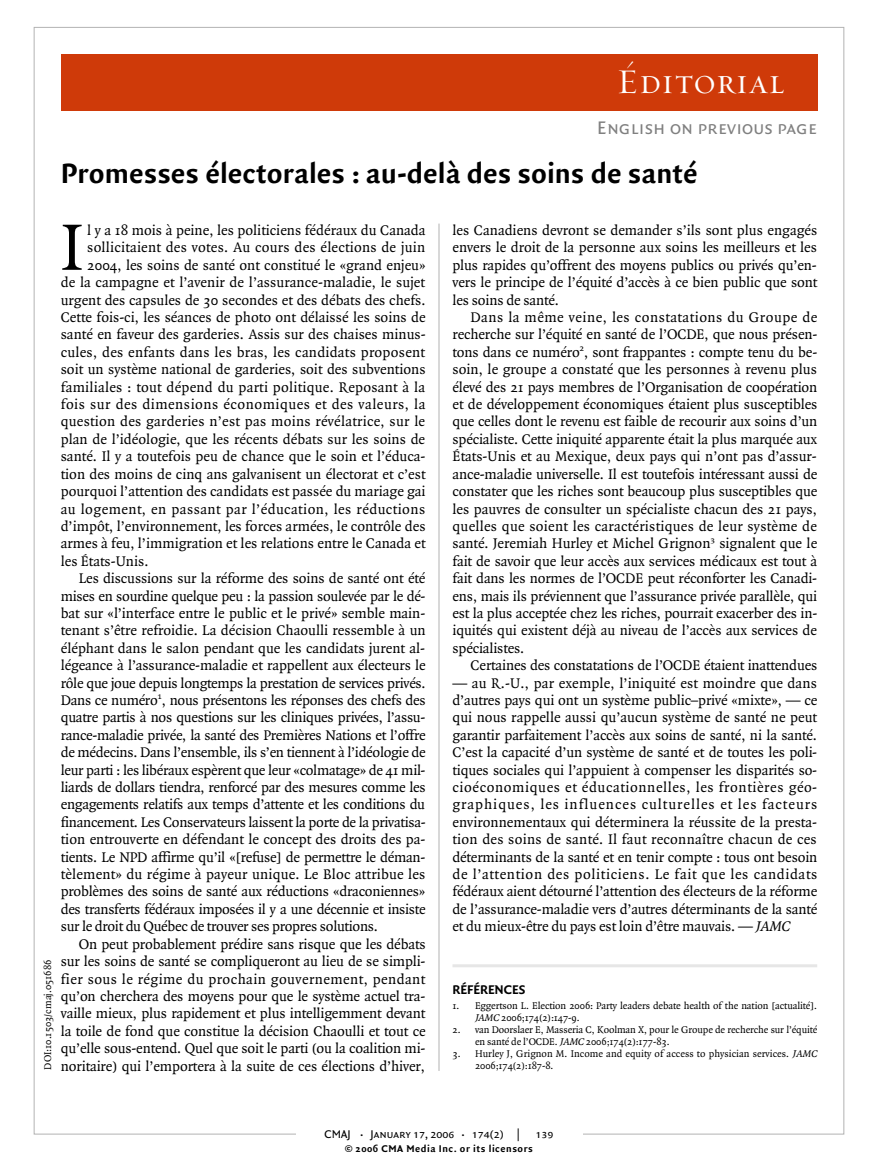
<style>
.page{position:relative;width:878px;height:1175px;background:#fff}
.page>*{position:absolute;margin:0;border:0;box-sizing:border-box;transform-origin:0 0}
.t1{font:70.35px "Quadraat";color:#000}
.t2{font:35.25px "Requiem Display HTF Small Caps";letter-spacing:.025em;color:#fff}
.t3{font:700 30px "Quadraat Sans";color:#000}
.t4{font:19.5px "Quadraat Sans Caps";letter-spacing:.01em;color:#808080}
.t5{font:15px/17.4px "Quadraat";letter-spacing:-.005em;color:#000;text-align:justify}
.t6{font:15px "Quadraat";letter-spacing:.015em;color:#000}
.t7{font:15px "Quadraat";letter-spacing:.03em;color:#000}
.t8{font:15px "Quadraat";letter-spacing:.035em;color:#000}
.t9{font:700 13.5px "Quadraat Sans";letter-spacing:-.01em;color:#000}
.t10{font:12px "Quadraat Sans Caps";color:#000}
.t11{font:10.5px/12px "Quadraat";letter-spacing:-.01em;color:#000}
.t12{font:700 10.5px "Quadraat Sans";letter-spacing:.05em;color:#000}
.s1{font-style:italic}
.s2{font-size:9px}
</style>
<div class="page">
<hr style="left:452px;top:964px;width:365px;height:3px;background:#e6e6e6">
<div style="left:61px;top:54px;width:756px;height:56px;background:#cf3a09"></div>
<hr style="left:438px;top:224px;width:1px;height:846px;background:#b3b3b3">
<h2 class="t2" style="left:617px;top:60px;width:169px">Éditorial</h2>
<h3 class="t4" style="left:597px;top:117px;width:221px">English on previous page</h3>
<h3 class="t3" style="left:61px;top:156px;width:638px">Promesses électorales : au-delà des soins de santé</h3>
<h1 class="t1" style="left:61px;top:215px;width:24px">I</h1>
<p class="t5" style="left:87px;top:222px;width:340px">l y a 18 mois à peine, les politiciens fédéraux du Canada</p>
<p class="t6" style="left:87px;top:241px;width:339px">sollicitaient des votes. Au cours des élections de juin</p>
<p class="t5" style="left:87px;top:257px;width:340px">2004, les soins de santé ont constitué le «grand enjeu»</p>
<p class="t5" style="left:61px;top:274px;width:366px">de la campagne et l’avenir de l’assurance-maladie, le sujet</p>
<p class="t5" style="left:61px;top:291px;width:366px">urgent des capsules de 30 secondes et des débats des chefs.</p>
<p class="t5" style="left:61px;top:309px;width:366px">Cette fois-ci, les séances de photo ont délaissé les soins de</p>
<p class="t5" style="left:61px;top:326px;width:366px">santé en faveur des garderies. Assis sur des chaises minus-</p>
<p class="t6" style="left:61px;top:345px;width:366px">cules, des enfants dans les bras, les candidats proposent</p>
<p class="t5" style="left:61px;top:361px;width:366px">soit un système national de garderies, soit des subventions</p>
<p class="t6" style="left:61px;top:380px;width:366px">familiales : tout dépend du parti politique. Reposant à la</p>
<p class="t8" style="left:61px;top:397px;width:366px">fois sur des dimensions économiques et des valeurs, la</p>
<p class="t6" style="left:61px;top:415px;width:366px">question des garderies n’est pas moins révélatrice, sur le</p>
<p class="t5" style="left:61px;top:431px;width:366px">plan de l’idéologie, que les récents débats sur les soins de</p>
<p class="t5" style="left:61px;top:448px;width:366px">santé. Il y a toutefois peu de chance que le soin et l’éduca-</p>
<p class="t5" style="left:61px;top:465px;width:366px">tion des moins de cinq ans galvanisent un électorat et c’est</p>
<p class="t5" style="left:61px;top:483px;width:366px">pourquoi l’attention des candidats est passée du mariage gai</p>
<p class="t7" style="left:61px;top:502px;width:366px">au logement, en passant par l’éducation, les réductions</p>
<p class="t5" style="left:61px;top:518px;width:366px">d’impôt, l’environnement, les forces armées, le contrôle des</p>
<p class="t5" style="left:61px;top:535px;width:366px">armes à feu, l’immigration et les relations entre le Canada et</p>
<p class="t5" style="left:61px;top:552px;width:89px">les États-Unis.</p>
<p class="t5" style="left:79px;top:570px;width:348px">Les discussions sur la réforme des soins de santé ont été</p>
<p class="t5" style="left:61px;top:587px;width:366px">mises en sourdine quelque peu : la passion soulevée par le dé-</p>
<p class="t5" style="left:61px;top:605px;width:366px">bat sur «l’interface entre le public et le privé» semble main-</p>
<p class="t5" style="left:61px;top:622px;width:366px">tenant s’être refroidie. La décision Chaoulli ressemble à un</p>
<p class="t5" style="left:61px;top:639px;width:366px">éléphant dans le salon pendant que les candidats jurent al-</p>
<p class="t5" style="left:61px;top:657px;width:366px">légeance à l’assurance-maladie et rappellent aux électeurs le</p>
<p class="t5" style="left:61px;top:674px;width:366px">rôle que joue depuis longtemps la prestation de services privés.</p>
<p class="t5" style="left:61px;top:692px;width:366px">Dans ce numéro<sup>1</sup>, nous présentons les réponses des chefs des</p>
<p class="t5" style="left:61px;top:709px;width:366px">quatre partis à nos questions sur les cliniques privées, l’assu-</p>
<p class="t5" style="left:61px;top:726px;width:366px">rance-maladie privée, la santé des Premières Nations et l’offre</p>
<p class="t5" style="left:61px;top:744px;width:366px">de médecins. Dans l’ensemble, ils s’en tiennent à l’idéologie de</p>
<p class="t5" style="left:61px;top:761px;width:366px">leur parti : les libéraux espèrent que leur «colmatage» de 41 mil-</p>
<p class="t5" style="left:61px;top:779px;width:366px">liards de dollars tiendra, renforcé par des mesures comme les</p>
<p class="t5" style="left:61px;top:796px;width:366px">engagements relatifs aux temps d’attente et les conditions du</p>
<p class="t5" style="left:61px;top:813px;width:366px">financement. Les Conservateurs laissent la porte de la privatisa-</p>
<p class="t5" style="left:61px;top:831px;width:366px">tion entrouverte en défendant le concept des droits des pa-</p>
<p class="t5" style="left:61px;top:848px;width:366px">tients. Le NPD affirme qu’il «[refuse] de permettre le déman-</p>
<p class="t5" style="left:61px;top:866px;width:366px">tèlement» du régime à payeur unique. Le Bloc attribue les</p>
<p class="t5" style="left:61px;top:883px;width:366px">problèmes des soins de santé aux réductions «draconiennes»</p>
<p class="t5" style="left:61px;top:900px;width:366px">des transferts fédéraux imposées il y a une décennie et insiste</p>
<p class="t5" style="left:61px;top:918px;width:319px">sur le droit du Québec de trouver ses propres solutions.</p>
<p class="t5" style="left:79px;top:935px;width:348px">On peut probablement prédire sans risque que les débats</p>
<p class="t5" style="left:61px;top:953px;width:366px">sur les soins de santé se compliqueront au lieu de se simpli-</p>
<p class="t7" style="left:61px;top:971px;width:366px">fier sous le régime du prochain gouvernement, pendant</p>
<p class="t5" style="left:61px;top:987px;width:366px">qu’on cherchera des moyens pour que le système actuel tra-</p>
<p class="t5" style="left:61px;top:1005px;width:366px">vaille mieux, plus rapidement et plus intelligemment devant</p>
<p class="t5" style="left:61px;top:1022px;width:366px">la toile de fond que constitue la décision Chaoulli et tout ce</p>
<p class="t5" style="left:61px;top:1040px;width:366px">qu’elle sous-entend. Quel que soit le parti (ou la coalition mi-</p>
<p class="t5" style="left:61px;top:1057px;width:366px">noritaire) qui l’emportera à la suite de ces élections d’hiver,</p>
<p class="t11" style="left:42px;top:1069px;width:111px;rotate:-90deg">DOI:10.1503/cmaj.051686</p>
<p class="t5" style="left:452px;top:222px;width:366px">les Canadiens devront se demander s’ils sont plus engagés envers le droit de la personne aux soins les meilleurs et les plus rapides qu’offrent des moyens publics ou privés qu’en&shy;vers le principe de l’équité d’accès à ce bien public que sont les soins de santé.</p>
<p class="t5" style="left:452px;top:309px;width:366px;text-indent:18px">Dans la même veine, les constatations du Groupe de recherche sur l’équité en santé de l’OCDE, que nous présen&shy;tons dans ce numéro<sup>2</sup>, sont frappantes : compte tenu du be&shy;soin, le groupe a constaté que les personnes à revenu plus élevé des 21 pays membres de l’Organisation de coopération et de développement économiques étaient plus susceptibles que celles dont le revenu est faible de recourir aux soins d’un spécialiste. Cette iniquité apparente était la plus marquée aux États-Unis et au Mexique, deux pays qui n’ont pas d’assur&shy;ance-maladie universelle. Il est toutefois intéressant aussi de constater que les riches sont beaucoup plus susceptibles que les pauvres de consulter un spécialiste chacun des 21 pays, quelles que soient les caractéristiques de leur système de santé. Jeremiah Hurley et Michel Grignon<sup>3</sup> signalent que le fait de savoir que leur accès aux services médicaux est tout à fait dans les normes de l’OCDE peut réconforter les Canadi&shy;ens, mais ils préviennent que l’assurance privée parallèle, qui est la plus acceptée chez les riches, pourrait exacerber des in&shy;iquités qui existent déjà au niveau de l’accès aux services de spécialistes.</p>
<p class="t5" style="left:470px;top:657px;width:348px">Certaines des constatations de l’OCDE étaient inattendues</p>
<p class="t5" style="left:452px;top:674px;width:366px">— au R.-U., par exemple, l’iniquité est moindre que dans d’autres pays qui ont un système public–privé «mixte», — ce qui nous rappelle aussi qu’aucun système de santé ne peut garantir parfaitement l’accès aux soins de santé, ni la santé.<br>C’est la capacité d’un système de santé et de toutes les poli&shy;tiques sociales qui l’appuient à compenser les disparités so&shy;cioéconomiques et éducationnelles, les frontières géo&shy;graphiques, les influences culturelles et les facteurs environnementaux qui déterminera la réussite de la presta&shy;tion des soins de santé. Il faut reconnaître chacun de ces déterminants de la santé et en tenir compte : tous ont besoin de l’attention des politiciens. Le fait que les candidats fédéraux aient détourné l’attention des électeurs de la réforme de l’assurance-maladie vers d’autres déterminants de la santé et du mieux-être du pays est loin d’être mauvais. — <span class="s1">JAMC</span></p>
<p class="t9" style="left:452px;top:982px;width:74px">RÉFÉRENCES</p>
<p class="t11" style="left:475px;top:1000px;width:343px;text-indent:-22px">1. Eggertson L. Election 2006: Party leaders debate health of the nation [actualité].<br><span class="s1">JAMC</span>2006;174(2):147-9.</p>
<p class="t11" style="left:475px;top:1024px;width:344px;text-indent:-23px">2. van Doorslaer E, Masseria C, Koolman X, pour le Groupe de recherche sur l’équité en santé de l’OCDE. <span class="s1">JAMC</span>2006;174(2):177-83.</p>
<p class="t11" style="left:475px;top:1048px;width:346px;text-indent:-22px">3. Hurley J, Grignon M. Income and equity of access to physician services. <span class="s1">JAMC<br></span>2006;174(2):187-8.</p>
<p class="t10" style="left:324px;top:1127px;width:230px">CMAJ <span class="s2">•</span> January 17, 2006 <span class="s2">•</span> 174(2) | 139</p>
<p class="t12" style="left:345px;top:1142px;width:189px">© 2006 CMA Media Inc. or its licensors</p>
</div>
